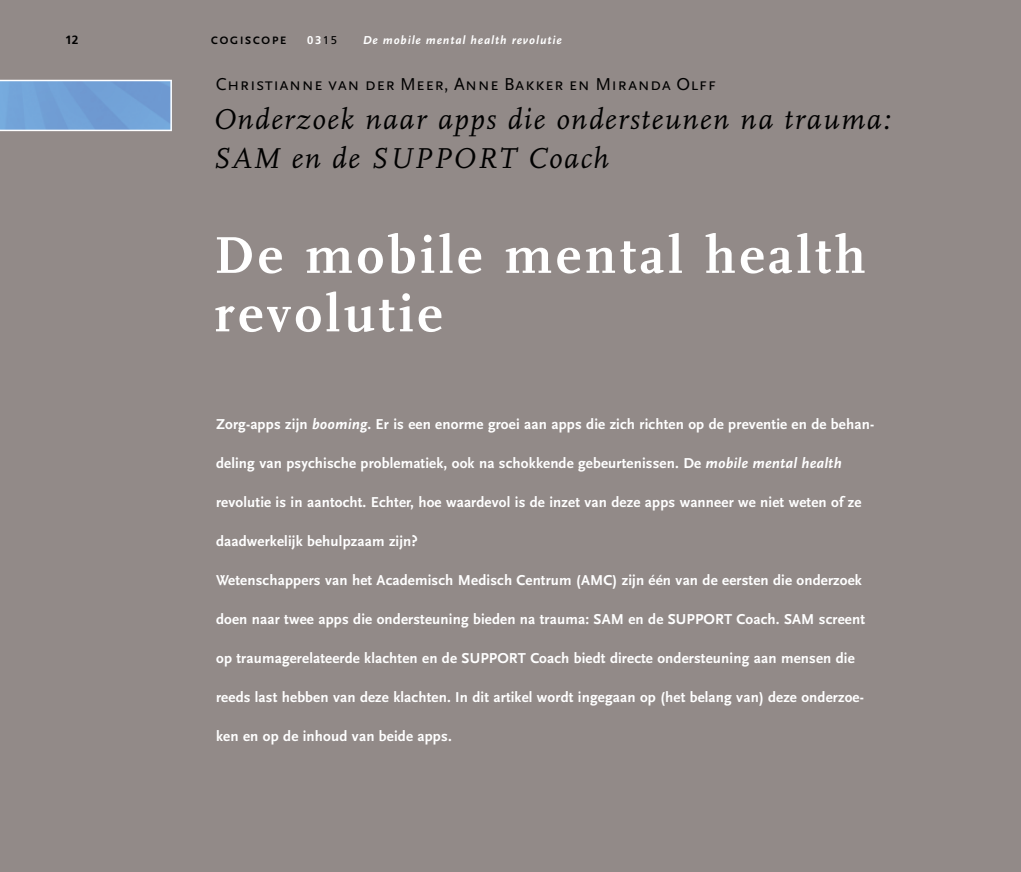
<style>
.page{position:relative;width:1021px;height:872px;background:#fff}
.page>*{position:absolute;margin:0;border:0;box-sizing:border-box;transform-origin:0 0}
.t1{font:700 54px/58.5px "FF Scala";letter-spacing:.07em;color:#fff}
.t2{font:italic 30px/39px "FF Scala";letter-spacing:.05em;color:#000}
.t3{font:18px "Scala Sans Pro";letter-spacing:.025em;color:#000}
.t4{font:700 15px "Scala Sans Pro";letter-spacing:.01em;color:#fff}
.t5{font:italic 700 12px "Scala Sans Pro";letter-spacing:.075em;color:#fff}
.t6{font:700 12px "Frutiger LT Std";color:#000}
.t7{font:700 11.25px "Scala Sans Pro";letter-spacing:.16em;color:#000}
.t8{font:700 11.25px "Frutiger LT Std";color:#fff}
.s1{font-weight:400;color:#000}
.s2{font-style:italic}
</style>
<div class="page">
<div style="left:0;top:0;width:1020px;height:872px;background:#928a88"></div>
<svg style="left:0;top:80px;width:172px;height:51px;background:#79a5d8"></svg>
<p class="t6" style="left:65px;top:32px;width:15px">12</p>
<p class="t7" style="left:211px;top:33px;width:76px">cogiscope</p>
<p class="t8" style="left:307px;top:33px;width:32px">03<span class="s1">15</span></p>
<p class="t5" style="left:363px;top:32px;width:200px">De mobile mental health revolutie</p>
<p class="t3" style="left:216px;top:73px;width:502px">CHristianne van der Meer, Anne Bakker en Miranda OlFF</p>
<h2 class="t2" style="left:213px;top:100px;width:678px">Onderzoek naar apps die ondersteunen na trauma:<br>SAM en de SUPPORT Coach</h2>
<h1 class="t1" style="left:214px;top:226px;width:653px">De mobile mental health revolutie</h1>
<p class="t4" style="left:216px;top:415px;width:659px">Zorg-apps zijn <span class="s2">booming</span>. er is een enorme groei aan apps die zich richten op de preventie en de behan-</p>
<p class="t4" style="left:216px;top:454px;width:627px">deling van psychische problematiek, ook na schokkende gebeurtenissen. De <span class="s2">mobile mental health</span></p>
<p class="t4" style="left:216px;top:493px;width:646px">revolutie is in aantocht. echter, hoe waardevol is de inzet van deze apps wanneer we niet weten of ze</p>
<p class="t4" style="left:216px;top:532px;width:203px">daadwerkelijk behulpzaam zijn?</p>
<p class="t4" style="left:216px;top:571px;width:647px">Wetenschappers van het Academisch Medisch centrum (AMc) zijn één van de eersten die onderzoek</p>
<p class="t4" style="left:216px;top:610px;width:650px">doen naar twee apps die ondersteuning bieden na trauma: sAM en de sUppoRT coach. sAM screent</p>
<p class="t4" style="left:216px;top:649px;width:640px">op traumagerelateerde klachten en de sUppoRT coach biedt directe ondersteuning aan mensen die</p>
<p class="t4" style="left:216px;top:688px;width:649px">reeds last hebben van deze klachten. in dit artikel wordt ingegaan op (het belang van) deze onderzoe-</p>
<p class="t4" style="left:216px;top:727px;width:237px">ken en op de inhoud van beide apps.</p>
</div>
